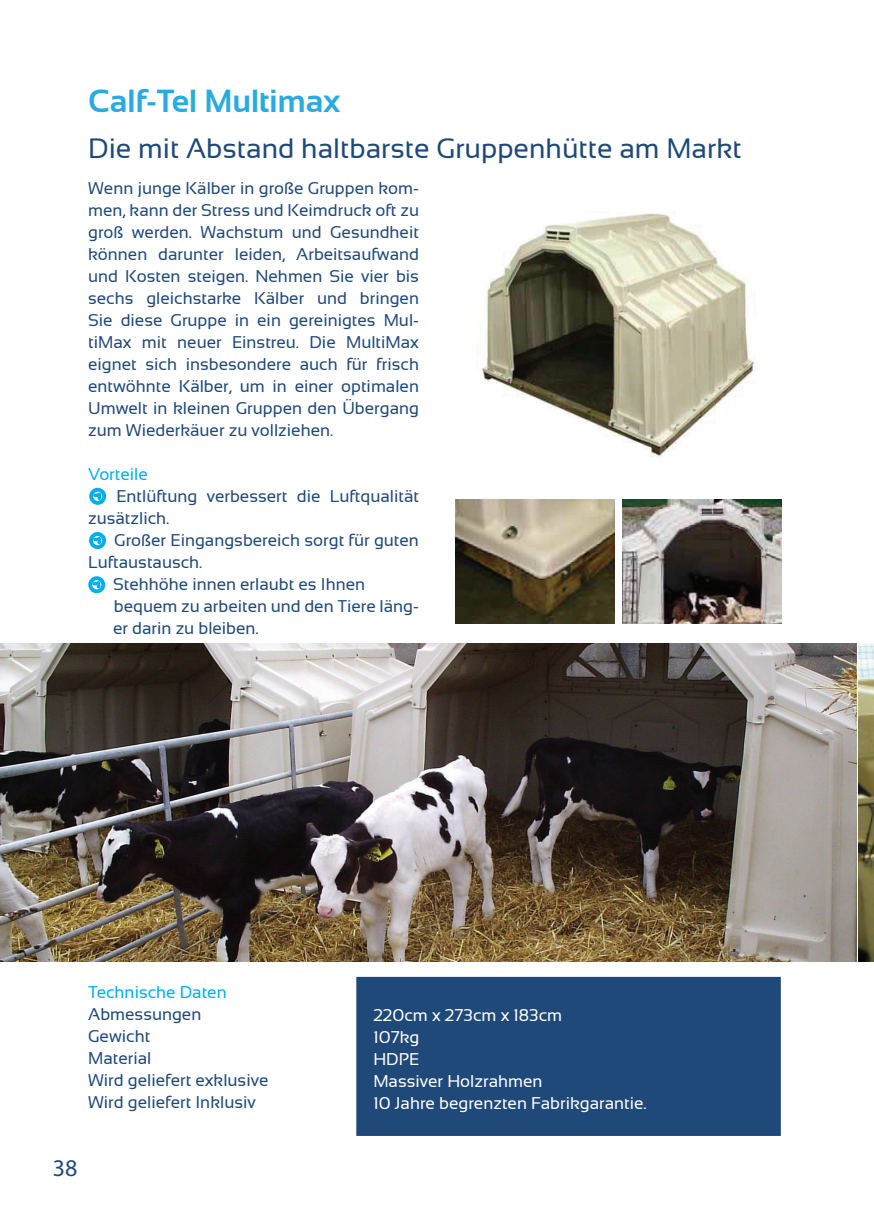
<style>
.page{position:relative;width:874px;height:1225px;background:#fff}
.page>*{position:absolute;margin:0;border:0;box-sizing:border-box;transform-origin:0 0}
.t1{font:700 32px "Sansation";color:#29abe2}
.t2{font:28px "Sansation";color:#1f4978}
.t3{font:24px "Myriad Pro";color:#1f4978}
.t4{font:17px/22px "Sansation";color:#1f4978}
.t5{font:17px/22px "Sansation";color:#fff}
.t6{font:17px "Sansation";color:#00aeef}
</style>
<div class="page">
<div style="left:356px;top:977px;width:424px;height:159px;background:#1f4978"></div>
<img style="left:0;top:644px;width:873px;height:317px">
<img style="left:481px;top:211px;width:275px;height:246px">
<img style="left:455px;top:499px;width:159px;height:124px">
<img style="left:622px;top:499px;width:159px;height:124px">
<div style="left:89px;top:488px;width:17px;height:17px;border:4px solid #00aeef;border-radius:50%"></div>
<svg style="left:95px;top:493px;width:6px;height:5px"></svg>
<div style="left:89px;top:532px;width:17px;height:17px;border:4px solid #00aeef;border-radius:50%"></div>
<svg style="left:95px;top:538px;width:6px;height:4px"></svg>
<div style="left:88px;top:576px;width:17px;height:17px;border:4px solid #00aeef;border-radius:50%"></div>
<svg style="left:94px;top:582px;width:6px;height:5px"></svg>
<h1 class="t1" style="left:88px;top:83px;width:253px">Calf-Tel Multimax</h1>
<h2 class="t2" style="left:88px;top:132px;width:654px">Die mit Abstand haltbarste Gruppenhütte am Markt</h2>
<p class="t4" style="left:88px;top:177px;width:332px;text-align:justify">Wenn junge Kälber in große Gruppen kom&shy;men, kann der Stress und Keimdruck oft zu groß werden. Wachstum und Gesundheit können darunter leiden, Arbeitsaufwand und Kosten steigen. Nehmen Sie vier bis sechs gleichstarke Kälber und bringen Sie diese Gruppe in ein gereinigtes Mul&shy;tiMax mit neuer Einstreu. Die MultiMax eignet sich insbesondere auch für frisch entwöhnte Kälber, um in einer optimalen Umwelt in kleinen Gruppen den Übergang zum Wiederkäuer zu vollziehen.</p>
<p class="t6" style="left:88px;top:464px;width:61px">Vorteile</p>
<p class="t4" style="left:88px;top:485px;width:332px;text-indent:28px">Entlüftung verbessert die Luftqualität zusätzlich.</p>
<p class="t4" style="left:114px;top:529px;width:306px">Großer Eingangsbereich sorgt für guten</p>
<p class="t4" style="left:88px;top:551px;width:116px">Luftaustausch.</p>
<p class="t4" style="left:113px;top:573px;width:253px">Stehhöhe innen erlaubt es Ihnen</p>
<p class="t4" style="left:114px;top:595px;width:306px">bequem zu arbeiten und den Tiere läng-</p>
<p class="t4" style="left:113px;top:617px;width:147px">er darin zu bleiben.</p>
<p class="t6" style="left:88px;top:983px;width:140px">Technische Daten</p>
<p class="t4" style="left:88px;top:1003px;width:182px">Abmessungen<br>Gewicht<br>Material<br>Wird geliefert exklusive<br>Wird geliefert Inklusiv</p>
<p class="t5" style="left:373px;top:1004px;width:275px">220cm x 273cm x 183cm<br>107kg<br>HDPE<br>Massiver Holzrahmen<br>10 Jahre begrenzten Fabrikgarantie.</p>
<h3 class="t3" style="left:53px;top:1153px;width:26px">38</h3>
</div>
